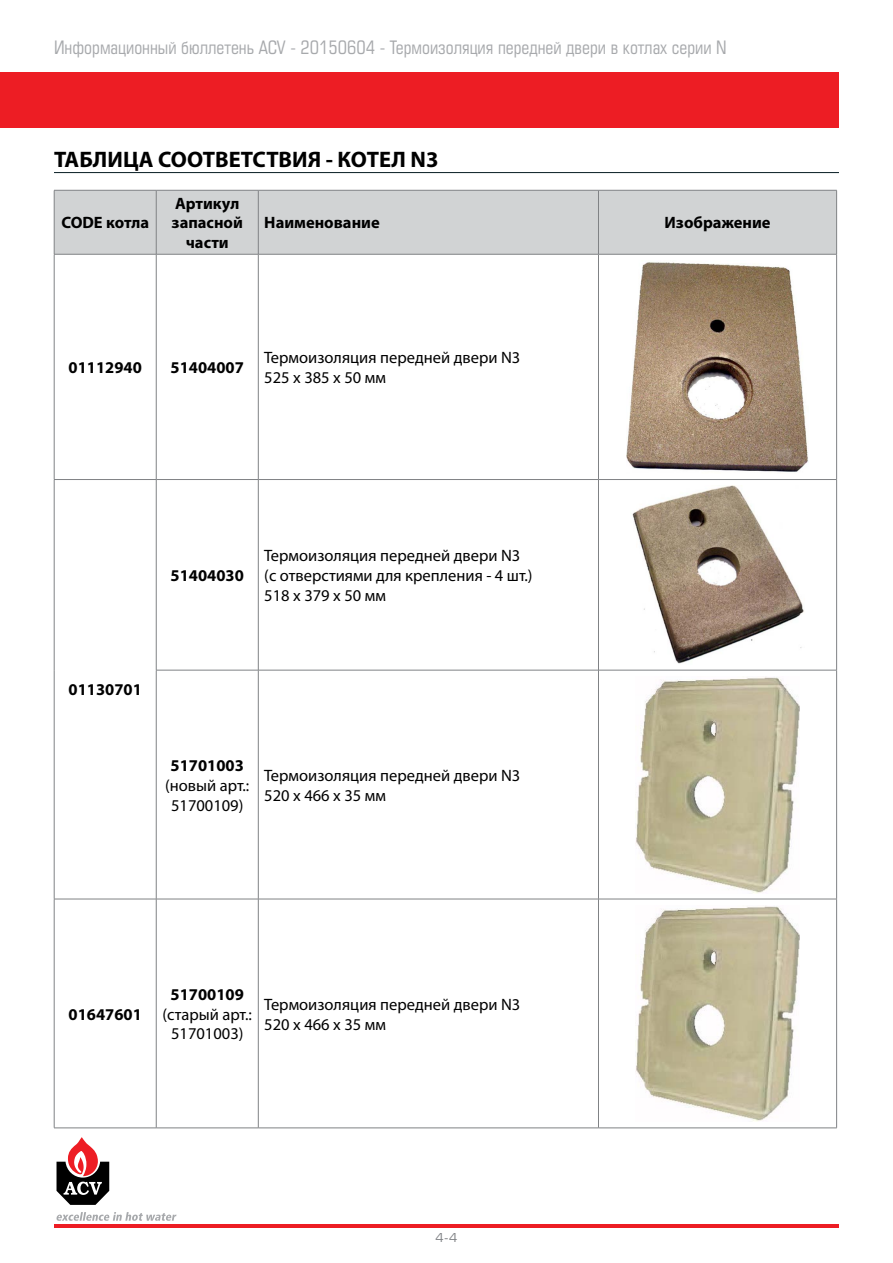
<style>
.page{position:relative;width:893px;height:1263px;background:#fff}
.page>*{position:absolute;margin:0;border:0;box-sizing:border-box;transform-origin:0 0}
.t1{font:700 22.5px "Myriad Pro";color:#000}
.t2{font:18px "Europe Condensed C";color:#a7a9ac}
.t3{font:16.5px/19.8px "Myriad Pro";color:#000}
.t4{font:700 16.5px/19.8px "Myriad Pro";color:#000;text-align:center}
.t5{font:12px "Eurostile LT Std";color:#808285}
</style>
<div class="page">
<div style="left:0;top:72px;width:839px;height:56px;background:#ed1d24"></div>
<svg style="left:56px;top:1137px;width:120px;height:84px"></svg>
<hr style="left:54px;top:1225px;width:785px;height:3px;background:#ed1d24">
<div style="left:55px;top:191px;width:781px;height:63px;background:#d1d3d4"></div>
<hr style="left:54px;top:190px;width:102px;height:1px;background:#808285">
<hr style="left:54px;top:190px;width:1px;height:64px;background:#808285">
<hr style="left:156px;top:190px;width:102px;height:1px;background:#808285">
<hr style="left:156px;top:190px;width:1px;height:64px;background:#808285">
<hr style="left:258px;top:190px;width:341px;height:1px;background:#808285">
<hr style="left:258px;top:190px;width:1px;height:64px;background:#808285">
<hr style="left:598px;top:190px;width:1px;height:64px;background:#808285">
<hr style="left:54px;top:254px;width:102px;height:1px;background:#808285">
<hr style="left:156px;top:254px;width:102px;height:1px;background:#808285">
<hr style="left:258px;top:254px;width:340px;height:1px;background:#808285">
<hr style="left:598px;top:254px;width:239px;height:1px;background:#808285">
<hr style="left:599px;top:190px;width:238px;height:1px;background:#808285">
<hr style="left:836px;top:190px;width:1px;height:64px;background:#808285">
<hr style="left:54px;top:254px;width:1px;height:225px;background:#808285">
<hr style="left:156px;top:254px;width:1px;height:225px;background:#808285">
<hr style="left:258px;top:254px;width:1px;height:225px;background:#808285">
<hr style="left:598px;top:254px;width:1px;height:225px;background:#808285">
<hr style="left:836px;top:254px;width:1px;height:225px;background:#808285">
<hr style="left:54px;top:1127px;width:102px;height:1px;background:#808285">
<hr style="left:156px;top:1127px;width:102px;height:1px;background:#808285">
<hr style="left:258px;top:1127px;width:340px;height:1px;background:#808285">
<hr style="left:598px;top:1127px;width:239px;height:1px;background:#808285">
<hr style="left:54px;top:479px;width:102px;height:1px;background:#808285">
<hr style="left:54px;top:480px;width:1px;height:190px;background:#808285">
<hr style="left:156px;top:479px;width:102px;height:1px;background:#808285">
<hr style="left:156px;top:480px;width:1px;height:190px;background:#808285">
<hr style="left:258px;top:479px;width:340px;height:1px;background:#808285">
<hr style="left:258px;top:480px;width:1px;height:190px;background:#808285">
<hr style="left:598px;top:479px;width:239px;height:1px;background:#808285">
<hr style="left:598px;top:480px;width:1px;height:190px;background:#808285">
<hr style="left:54px;top:670px;width:1px;height:229px;background:#808285">
<hr style="left:156px;top:670px;width:102px;height:1px;background:#808285">
<hr style="left:156px;top:670px;width:1px;height:229px;background:#808285">
<hr style="left:258px;top:670px;width:341px;height:1px;background:#808285">
<hr style="left:258px;top:670px;width:1px;height:229px;background:#808285">
<hr style="left:836px;top:480px;width:1px;height:190px;background:#808285">
<hr style="left:598px;top:670px;width:239px;height:1px;background:#808285">
<hr style="left:598px;top:670px;width:1px;height:229px;background:#808285">
<hr style="left:836px;top:670px;width:1px;height:229px;background:#808285">
<hr style="left:54px;top:899px;width:102px;height:1px;background:#808285">
<hr style="left:54px;top:899px;width:1px;height:229px;background:#808285">
<hr style="left:156px;top:899px;width:102px;height:1px;background:#808285">
<hr style="left:156px;top:899px;width:1px;height:229px;background:#808285">
<hr style="left:258px;top:899px;width:340px;height:1px;background:#808285">
<hr style="left:258px;top:899px;width:1px;height:229px;background:#808285">
<hr style="left:598px;top:899px;width:239px;height:1px;background:#808285">
<hr style="left:598px;top:899px;width:1px;height:229px;background:#808285">
<hr style="left:836px;top:899px;width:1px;height:229px;background:#808285">
<img style="left:626px;top:262px;width:182px;height:210px">
<img style="left:632px;top:485px;width:172px;height:179px">
<img style="left:635px;top:677px;width:165px;height:216px">
<img style="left:635px;top:906px;width:165px;height:216px">
<hr style="left:54px;top:172px;width:785px;height:1px;background:#071d23">
<p class="t2" style="left:54px;top:36px;width:674px">Информационный бюллетень ACV - 20150604 - Термоизоляция передней двери в котлах серии N</p>
<h1 class="t1" style="left:54px;top:145px;width:386px">ТАБЛИЦА СООТВЕТСТВИЯ - КОТЕЛ N3</h1>
<p class="t4" style="left:61px;top:212px;width:89px">CODE котла</p>
<p class="t4" style="left:172px;top:193px;width:73px">Артикул запасной части</p>
<p class="t4" style="left:264px;top:212px;width:117px">Наименование</p>
<p class="t4" style="left:664px;top:212px;width:108px">Изображение</p>
<p class="t4" style="left:69px;top:357px;width:75px">01112940</p>
<p class="t4" style="left:171px;top:357px;width:75px">51404007</p>
<p class="t3" style="left:264px;top:347px;width:258px">Термоизоляция передней двери N3<br>525 х 385 х 50 мм</p>
<p class="t4" style="left:171px;top:565px;width:75px">51404030</p>
<p class="t3" style="left:264px;top:545px;width:270px">Термоизоляция передней двери N3 (с отверстиями для крепления - 4 шт.)<br>518 х 379 х 50 мм</p>
<p class="t4" style="left:69px;top:679px;width:75px">01130701</p>
<p class="t4" style="left:171px;top:755px;width:75px">51701003</p>
<p class="t3" style="left:165px;top:775px;width:86px;text-align:center">(новый арт.:<br>51700109)</p>
<p class="t3" style="left:264px;top:765px;width:258px">Термоизоляция передней двери N3<br>520 х 466 х 35 мм</p>
<p class="t4" style="left:69px;top:1004px;width:75px">01647601</p>
<p class="t4" style="left:171px;top:984px;width:75px">51700109</p>
<p class="t3" style="left:163px;top:1004px;width:91px;text-align:center">(старый арт.:<br>51701003)</p>
<p class="t3" style="left:264px;top:994px;width:258px">Термоизоляция передней двери N3<br>520 х 466 х 35 мм</p>
<p class="t5" style="left:436px;top:1230px;width:23px">4-4</p>
</div>
